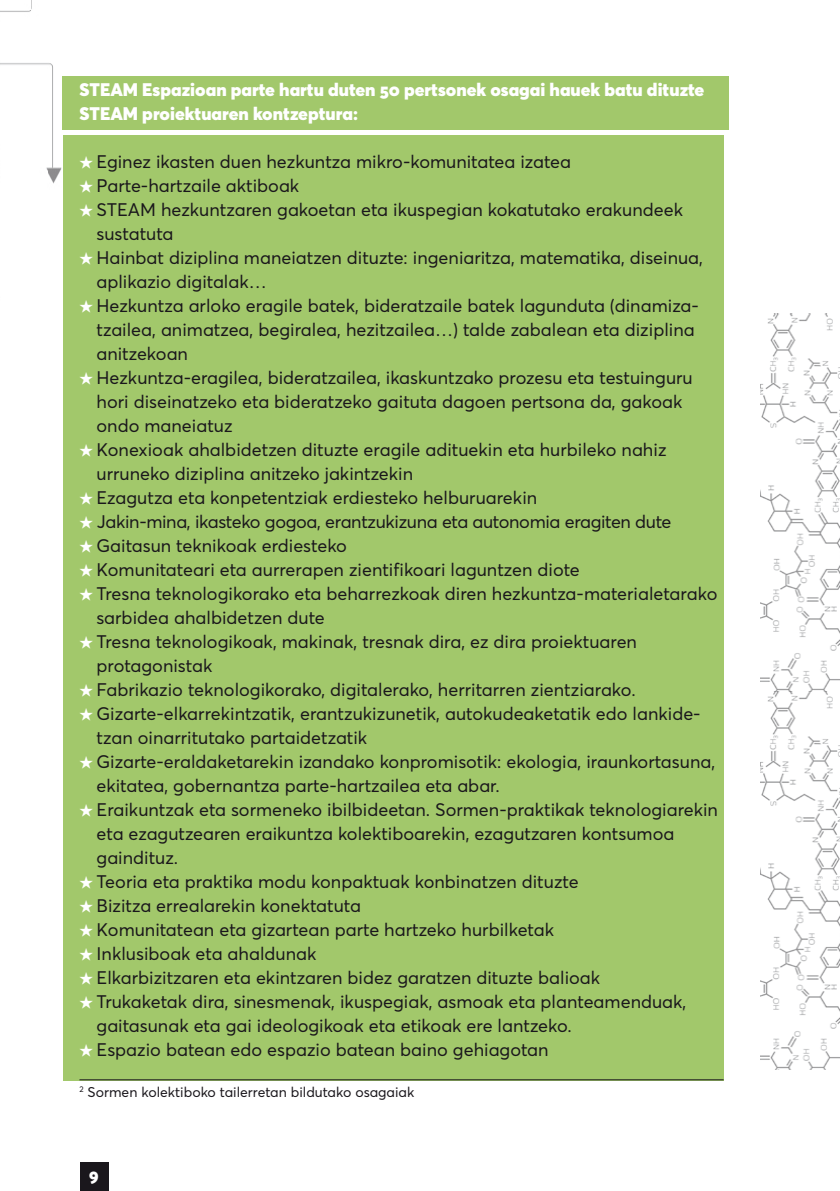
<style>
.page{position:relative;width:840px;height:1191px;background:#fff}
.page>*{position:absolute;margin:0;border:0;box-sizing:border-box;transform-origin:0 0}
.t1{font:18px/24px "Averta";color:#1a171c}
.t2{font:900 18px/24px "Averta";color:#fff}
.t3{font:18px "Averta";letter-spacing:-.02em;color:#1a171c}
.t4{font:14px "Averta";color:#1a171c}
.s1{font-weight:900;color:#fff}
</style>
<div class="page">
<div style="left:63px;top:135px;width:660px;height:945px;background:#a2c86b"></div>
<div style="left:62px;top:76px;width:667px;height:54px;background:#a2c86b"></div>
<hr style="left:79px;top:1079px;width:644px;height:1px;background:#1a171c">
<img style="left:0;top:0;width:62px;height:184px">
<img style="left:760px;top:313px;width:79px;height:756px">
<div style="left:80px;top:1162px;width:28px;height:29px;background:#1a171c"></div>
<p class="t2" style="left:79px;top:77px;width:626px">STEAM Espazioan parte hartu duten 50 pertsonek osagai hauek batu dituzte<br>STEAM proiektuaren kontzeptura:</p>
<p class="t1" style="left:79px;top:150px;width:493px"><span class="s1">★</span> Eginez ikasten duen hezkuntza mikro-komunitatea izatea</p>
<p class="t1" style="left:79px;top:174px;width:221px"><span class="s1">★</span> Parte-hartzaile aktiboak</p>
<p class="t1" style="left:96px;top:197px;width:588px;text-indent:-17px"><span class="s1">★</span> STEAM hezkuntzaren gakoetan eta ikuspegian kokatutako erakundeek sustatuta</p>
<p class="t1" style="left:96px;top:245px;width:607px;text-indent:-17px"><span class="s1">★</span> Hainbat diziplina maneiatzen dituzte: ingeniaritza, matematika, diseinua, aplikazio digitalak…</p>
<p class="t1" style="left:96px;top:293px;width:603px;text-indent:-17px"><span class="s1">★</span> Hezkuntza arloko eragile batek, bideratzaile batek lagunduta (dinamiza&shy;tzailea, animatzea, begiralea, hezitzailea…) talde zabalean eta diziplina anitzekoan</p>
<p class="t1" style="left:96px;top:365px;width:597px;text-indent:-17px"><span class="s1">★</span> Hezkuntza-eragilea, bideratzailea, ikaskuntzako prozesu eta testuinguru hori diseinatzeko eta bideratzeko gaituta dagoen pertsona da, gakoak ondo maneiatuz</p>
<p class="t1" style="left:96px;top:437px;width:571px;text-indent:-17px"><span class="s1">★</span> Konexioak ahalbidetzen dituzte eragile adituekin eta hurbileko nahiz urruneko diziplina anitzeko jakintzekin</p>
<p class="t1" style="left:79px;top:485px;width:459px"><span class="s1">★</span> Ezagutza eta konpetentziak erdiesteko helburuarekin</p>
<p class="t3" style="left:79px;top:510px;width:593px"><span class="s1">★</span> Jakin-mina, ikasteko gogoa, erantzukizuna eta autonomia eragiten dute</p>
<p class="t1" style="left:79px;top:533px;width:269px"><span class="s1">★</span> Gaitasun teknikoak erdiesteko</p>
<p class="t1" style="left:79px;top:557px;width:501px"><span class="s1">★</span> Komunitateari eta aurrerapen zientifikoari laguntzen diote</p>
<p class="t1" style="left:96px;top:581px;width:622px;text-indent:-17px"><span class="s1">★</span> Tresna teknologikorako eta beharrezkoak diren hezkuntza-materialetarako sarbidea ahalbidetzen dute</p>
<p class="t1" style="left:96px;top:629px;width:541px;text-indent:-17px"><span class="s1">★</span> Tresna teknologikoak, makinak, tresnak dira, ez dira proiektuaren protagonistak</p>
<p class="t1" style="left:79px;top:677px;width:557px"><span class="s1">★</span> Fabrikazio teknologikorako, digitalerako, herritarren zientziarako.</p>
<p class="t1" style="left:96px;top:701px;width:605px;text-indent:-17px"><span class="s1">★</span> Gizarte-elkarrekintzatik, erantzukizunetik, autokudeaketatik edo lankide&shy;tzan oinarritutako partaidetzatik</p>
<p class="t1" style="left:96px;top:749px;width:620px;text-indent:-17px"><span class="s1">★</span> Gizarte-eraldaketarekin izandako konpromisotik: ekologia, iraunkortasuna, ekitatea, gobernantza parte-hartzailea eta abar.</p>
<p class="t1" style="left:96px;top:797px;width:622px;text-indent:-17px"><span class="s1">★</span> Eraikuntzak eta sormeneko ibilbideetan. Sormen-praktikak teknologiarekin eta ezagutzearen eraikuntza kolektiboarekin, ezagutzaren kontsumoa gaindituz.</p>
<p class="t1" style="left:79px;top:869px;width:500px"><span class="s1">★</span> Teoria eta praktika modu konpaktuak konbinatzen dituzte</p>
<p class="t1" style="left:79px;top:893px;width:283px"><span class="s1">★</span> Bizitza errealarekin konektatuta</p>
<p class="t1" style="left:79px;top:917px;width:476px"><span class="s1">★</span> Komunitatean eta gizartean parte hartzeko hurbilketak</p>
<p class="t1" style="left:79px;top:941px;width:238px"><span class="s1">★</span> Inklusiboak eta ahaldunak</p>
<p class="t1" style="left:79px;top:965px;width:522px"><span class="s1">★</span> Elkarbizitzaren eta ekintzaren bidez garatzen dituzte balioak</p>
<p class="t1" style="left:96px;top:989px;width:591px;text-indent:-17px"><span class="s1">★</span> Trukaketak dira, sinesmenak, ikuspegiak, asmoak eta planteamenduak, gaitasunak eta gai ideologikoak eta etikoak ere lantzeko.</p>
<p class="t1" style="left:79px;top:1037px;width:470px"><span class="s1">★</span> Espazio batean edo espazio batean baino gehiagotan</p>
<p class="t4" style="left:79px;top:1083px;width:336px"><sup>2</sup> Sormen kolektiboko tailerretan bildutako osagaiak</p>
<p class="t2" style="left:89px;top:1162px;width:11px">9</p>
</div>
